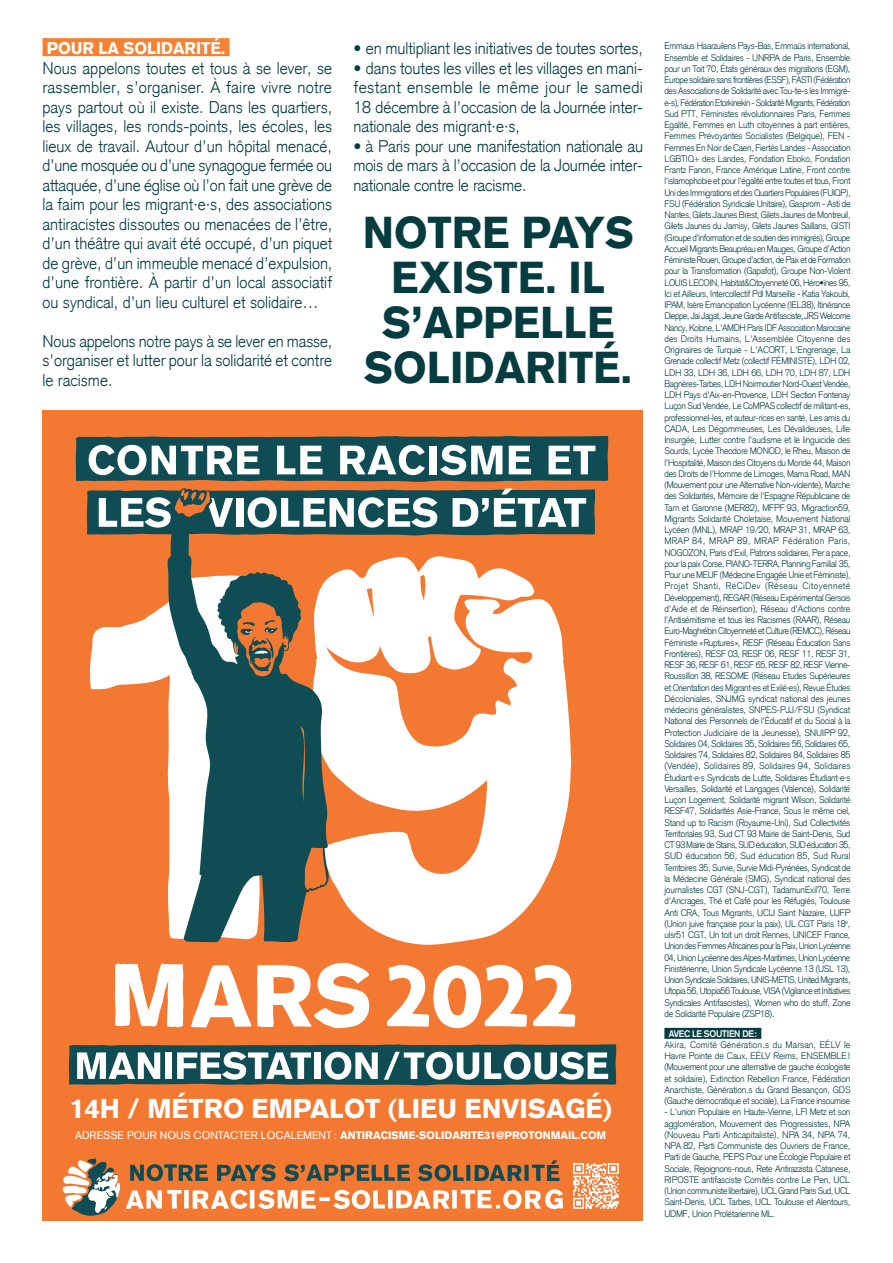
<style>
.page{position:relative;width:893px;height:1263px;background:#fff}
.page>*{position:absolute;margin:0;border:0;box-sizing:border-box;transform-origin:0 0}
.t1{font:900 43.5px/45px "Akzidenz Grotesk";color:#053c40;text-align:center}
.t2{font:900 26.55px "Akzidenz Grotesk";color:#fff}
.t3{font:300 16.5px/19.5px "Akzidenz Grotesk";color:#053c40;text-align:justify}
.t4{font:300 16.5px/19.5px "Akzidenz Grotesk";color:#053c40;text-align:justify;scale:.96 1}
.t5{font:900 16.5px "Akzidenz Grotesk";color:#fff}
.t6{font:900 10.65px "Akzidenz Grotesk";color:#fff}
.t7{font:300 9.3px/11.2px "Akzidenz Grotesk";letter-spacing:-.03em;color:#053c40;text-align:justify}
.t8{font:700 9.3px "Akzidenz Grotesk";letter-spacing:-.03em;color:#fff}
.s1{font-weight:400}
</style>
<div class="page">
<div style="left:43px;top:38px;width:186px;height:18px;background:#f48232"></div>
<div style="left:664px;top:1028px;width:97px;height:11px;background:#053c40"></div>
<div style="left:43px;top:410px;width:600px;height:810px;background:#f37932"></div>
<svg style="left:76px;top:436px;width:533px;height:46px;background:#5e8183"></svg>
<svg style="left:115px;top:963px;width:254px;height:66px"></svg>
<svg style="left:387px;top:964px;width:140px;height:65px"></svg>
<svg style="left:533px;top:964px;width:42px;height:63px"></svg>
<svg style="left:329px;top:562px;width:242px;height:383px;fill:#fff"></svg>
<svg style="left:90px;top:604px;width:76px;height:86px;fill:#fff"></svg>
<svg style="left:87px;top:488px;width:509px;height:74px"></svg>
<svg style="left:166px;top:555px;width:163px;height:387px;fill:#0f4c53"></svg>
<img style="left:573px;top:1163px;width:46px;height:46px">
<svg style="left:126px;top:1189px;width:437px;height:20px"></svg>
<svg style="left:63px;top:1158px;width:57px;height:58px"></svg>
<svg style="left:418px;top:1160px;width:142px;height:21px"></svg>
<svg style="left:130px;top:1164px;width:78px;height:17px"></svg>
<svg style="left:217px;top:1164px;width:59px;height:18px"></svg>
<svg style="left:284px;top:1164px;width:126px;height:18px"></svg>
<svg style="left:69px;top:1044px;width:548px;height:42px;background:#6a8888"></svg>
<h3 class="t5" style="left:47px;top:37px;width:180px">POUR LA SOLIDARITÉ.</h3>
<p class="t3" style="left:43px;top:58px;width:291px">Nous appelons toutes et tous à se lever, se rassembler, s’organiser. À faire vivre notre pays partout où il existe. Dans les quartiers, les villages, les ronds-points, les écoles, les lieux de travail. Autour d’un hôpital menacé, d’une mosquée ou d’une synagogue fermée ou attaquée, d’une église où l’on fait une grève de la faim pour les migrant·e·s, des associations antiracistes dissoutes ou menacées de l’être, d’un théâtre qui avait été occupé, d’un piquet de grève, d’un immeuble menacé d’expulsion, d’une frontière. À partir d’un local associatif ou syndical, d’un lieu culturel et solidaire…</p>
<h3 class="t4" style="left:43px;top:331px;width:303px">Nous appelons notre pays à se lever en masse, s’organiser et lutter pour la solidarité et contre le racisme.</h3>
<h3 class="t3" style="left:353px;top:38px;width:291px">• en multipliant les initiatives de toutes sortes,</h3>
<h3 class="t3" style="left:353px;top:58px;width:291px">• dans toutes les villes et les villages en mani&shy;festant ensemble le même jour le samedi 18 décembre à l’occasion de la Journée inter&shy;nationale des migrant·e·s,</h3>
<h3 class="t3" style="left:353px;top:136px;width:291px">• à Paris pour une manifestation nationale au mois de mars à l’occasion de la Journée inter&shy;nationale contre le racisme.</h3>
<h1 class="t1" style="left:363px;top:211px;width:273px">NOTRE PAYS<br>EXISTE. IL<br>S’APPELLE<br>SOLIDARITÉ.</h1>
<h2 class="t2" style="left:70px;top:1091px;width:543px">14H / MÉTRO EMPALOT (LIEU ENVISAGÉ)</h2>
<p class="t6" style="left:75px;top:1128px;width:533px"><span class="s1">ADRESSE POUR NOUS CONTACTER LOCALEMENT :</span> ANTIRACISME-SOLIDARITE31@PROTONMAIL.COM</p>
<p class="t7" style="left:664px;top:40px;width:188px">Emmaus Haarzuilens Pays-Bas, Emmaüs international, Ensemble et Solidaires - UNRPA de Paris, Ensemble pour un Toit 70, États généraux des migrations (EGM), Europe solidaire sans frontières (ESSF), FASTI (Fédération des Associations de Solidarité avec Tou-te-s les Immigré&shy;e-s), Fédération Etorkinekin - Solidarité Migrants, Fédération Sud PTT, Féministes révolutionnaires Paris, Femmes Egalité, Femmes en Luth citoyennes à part entières, Femmes Prévoyantes Socialistes (Belgique), FEN - Femmes En Noir de Caen, Fiertés Landes - Association LGBTIQ+ des Landes, Fondation Eboko, Fondation Frantz Fanon, France Amérique Latine, Front contre l’islamophobie et pour l’égalité entre toutes et tous, Front Uni des Immigrations et des Quartiers Populaires (FUIQP), FSU (Fédération Syndicale Unitaire), Gasprom - Asti de Nantes, Gilets Jaunes Brest, Gilets Jaunes de Montreuil, Gilets Jaunes du Jarnisy, Gilets Jaunes Saillans, GISTI (Groupe d’information et de soutien des immigrés), Groupe Accueil Migrants Beaupréau en Mauges, Groupe d’Action Féministe Rouen, Groupe d’action, de Paix et de Formation pour la Transformation (Gapafot), Groupe Non-Violent LOUIS LECOIN, Habitat&amp;Citoyenneté 06, Héro•ïnes 95, Ici et Ailleurs, Intercollectif Pdl Marseille - Katia Yakoubi, IPAM, Isère Emancipation Lycéenne (IEL38), Itinérance Dieppe, Jai Jagat, Jeune Garde Antifasciste, JRS Welcome Nancy, Kolone, L’AMDH Paris IDF Association Marocaine des Droits Humains, L’Assemblée Citoyenne des Originaires de Turquie - L’ACORT, L’Engrenage, La Grenade collectif Metz (collectif FÉMINISTE), LDH 02, LDH 33, LDH 36, LDH 66, LDH 70, LDH 87, LDH Bagnères-Tarbes, LDH Noirmoutier Nord-Ouest Vendée, LDH Pays d’Aix-en-Provence, LDH Section Fontenay Luçon Sud Vendée, Le CoMPAS collectif de militant-es, professionnel-les, et auteur-rices en santé, Les amis du CADA, Les Dégommeuses, Les Dévalideuses, Lille Insurgée, Lutter contre l’audisme et le linguicide des Sourds, Lycée Theodore MONOD, le Rheu, Maison de l’Hospitalité, Maison des Citoyens du Monde 44, Maison des Droits de l’Homme de Limoges, Mama Road, MAN (Mouvement pour une Alternative Non-violente), Marche des Solidarités, Mémoire de l’Espagne Républicaine de Tarn et Garonne (MER82), MFPF 93, Migraction59, Migrants Solidarité Choletaise, Mouvement National Lycéen (MNL), MRAP 19/20, MRAP 31, MRAP 63, MRAP 84, MRAP 89, MRAP Fédération Paris, NOGOZON, Paris d’Exil, Patrons solidaires, Per a pace, pour la paix Corse, PIANO-TERRA, Planning Familial 35, Pour une MEUF (Médecine Engagée Unie et Féministe), Projet Shanti, RéCiDev (Réseau Citoyenneté Développement), REGAR (Réseau Expérimental Gersois d’Aide et de Réinsertion), Réseau d’Actions contre l’Antisémitisme et tous les Racismes (RAAR), Réseau Euro-Maghrébin Citoyenneté et Culture (REMCC), Réseau Féministe «Ruptures», RESF (Réseau Éducation Sans Frontières), RESF 03, RESF 06, RESF 11, RESF 31, RESF 36, RESF 61, RESF 65, RESF 82, RESF Vienne-Roussillon 38, RESOME (Réseau Etudes Supérieures et Orientation des Migrant·es et Exilé·es), Revue Études Décoloniales, SNJMG syndicat national des jeunes médecins généralistes, SNPES-PJJ/FSU (Syndicat National des Personnels de l’Éducatif et du Social à la Protection Judiciaire de la Jeunesse), SNUIPP 92, Solidaires 04, Solidaires 35, Solidaires 56, Solidaires 65, Solidaires 74, Solidaires 82, Solidaires 84, Solidaires 85 (Vendée), Solidaires 89, Solidaires 94, Solidaires Étudiant·e·s Syndicats de Lutte, Solidaires Étudiant·e·s Versailles, Solidarité et Langages (Valence), Solidarité Luçon Logement, Solidarité migrant Wilson, Solidarité RESF47, Solidarités Asie-France, Sous le même ciel, Stand up to Racism (Royaume-Uni), Sud Collectivités Territoriales 93, Sud CT 93 Mairie de Saint-Denis, Sud CT 93 Mairie de Stains, SUD éducation, SUD éducation 35, SUD éducation 56, Sud éducation 85, Sud Rural Territoires 35, Survie, Survie Midi-Pyrénées, Syndicat de la Médecine Générale (SMG), Syndicat national des journalistes CGT (SNJ-CGT), TadamunExil70, Terre d’Ancrages, Thé et Café pour les Réfugiés, Toulouse Anti CRA, Tous Migrants, UCIJ Saint Nazaire, UJFP (Union juive française pour la paix), UL CGT Paris 18<sup>e</sup>, ulsr51 CGT, Un toit un droit Rennes, UNICEF France, Union des Femmes Africaines pour la Paix, Union Lycéenne 04, Union Lycéenne des Alpes-Maritimes, Union Lycéenne Finistérienne, Union Syndicale Lycéenne 13 (USL 13), Union Syndicale Solidaires, UNIS-METIS, United Migrants, Utopia 56, Utopia56 Toulouse, VISA (Vigilance et Initiatives Syndicales Antifascistes), Women who do stuff, Zone de Solidarité Populaire (ZSP18).</p>
<p class="t8" style="left:669px;top:1028px;width:90px">AVEC LE SOUTIEN DE:</p>
<p class="t7" style="left:664px;top:1039px;width:188px">Akira, Comité Génération.s du Marsan, EÉLV le Havre Pointe de Caux, EÉLV Reims, ENSEMBLE! (Mouvement pour une alternative de gauche écologiste et solidaire), Extinction Rebellion France, Fédération Anarchiste, Génération.s du Grand Besançon, GDS (Gauche démocratique et sociale), La France insoumise</p>
<p class="t7" style="left:664px;top:1106px;width:188px">- L’union Populaire en Haute-Vienne, LFI Metz et son agglomération, Mouvement des Progressistes, NPA (Nouveau Parti Anticapitaliste), NPA 34, NPA 74, NPA 82, Parti Communiste des Ouvriers de France, Parti de Gauche, PEPS Pour une Écologie Populaire et Sociale, Rejoignons-nous, Rete Antirazzista Catanese, RIPOSTE antifasciste Comités contre Le Pen, UCL (Union communiste libertaire), UCL Grand Paris Sud, UCL Saint-Denis, UCL Tarbes, UCL Toulouse et Alentours, UDMF, Union Prolétarienne ML.</p>
</div>
